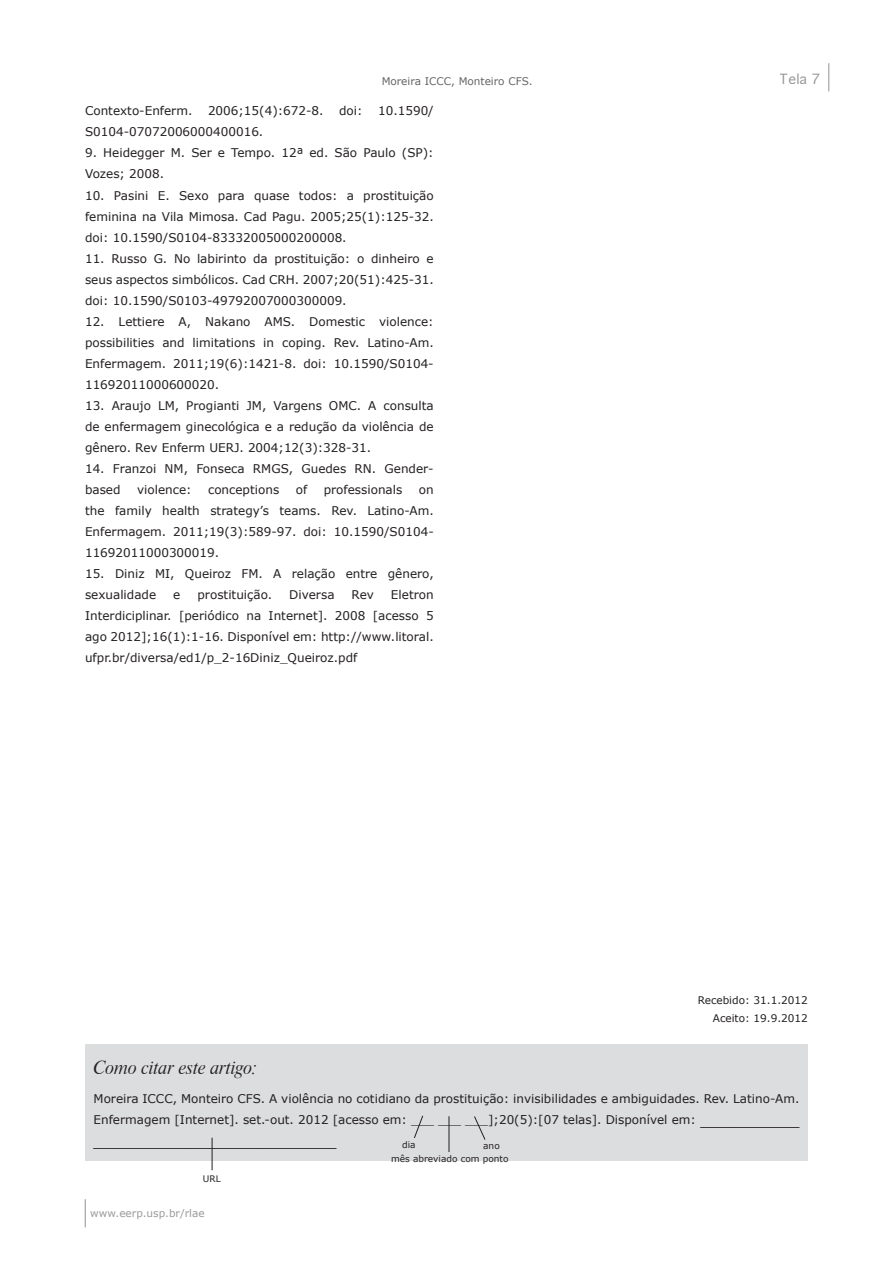
<style>
.page{position:relative;width:893px;height:1263px;background:#fff}
.page>*{position:absolute;margin:0;border:0;box-sizing:border-box;transform-origin:0 0}
.t1{font:18px "Times New Roman";color:#231f20}
.t2{font:18px "Dutch 801 BT Italic Headline";color:#231f20}
.t3{font:13.5px "Geneva";color:#6c6d70}
._18__Referências{font:12px/21px "Verdana";color:#231f20;text-align:justify}
._21__Recebido_Aceito{font:10.5px "Verdana";color:#231f20}
.t4{font:10.5px "Verdana";color:#6c6d70}
._18__Referências-2{font:9px "Verdana";color:#231f20}
.s1{font-family:"Times New Roman";font-size:18px}
</style>
<div class="page">
<svg style="left:85px;top:1199px;width:1px;height:28px"></svg>
<svg style="left:828px;top:63px;width:1px;height:28px"></svg>
<div style="left:85px;top:1044px;width:723px;height:117px;background:#dcdddf"></div>
<svg style="left:414px;top:1115px;width:9px;height:23px"></svg>
<hr style="left:449px;top:1116px;width:1px;height:36px;background:#231f20">
<svg style="left:474px;top:1116px;width:11px;height:24px"></svg>
<hr style="left:212px;top:1138px;width:1px;height:32px;background:#231f20">
<p class="_21__Recebido_Aceito" style="left:382px;top:75px;width:153px">Moreira ICCC, Monteiro CFS.</p>
<p class="t3" style="left:780px;top:70px;width:42px">Tela 7</p>
<p class="_18__Referências" style="left:85px;top:100px;width:109px">Contexto-Enferm.</p>
<p class="_18__Referências" style="left:208px;top:100px;width:117px">2006;15(4):672-8.</p>
<p class="_18__Referências" style="left:339px;top:100px;width:25px">doi:</p>
<p class="_18__Referências" style="left:378px;top:100px;width:57px">10.1590/</p>
<p class="_18__Referências" style="left:85px;top:121px;width:180px">S0104-07072006000400016.</p>
<p class="_18__Referências" style="left:85px;top:142px;width:350px">9. Heidegger M. Ser e Tempo. 12ª ed. São Paulo (SP):<br>Vozes; 2008.</p>
<p class="_18__Referências" style="left:85px;top:184px;width:350px">10. Pasini E. Sexo para quase todos: a prostituição feminina na Vila Mimosa. Cad Pagu. 2005;25(1):125-32. doi: 10.1590/S0104-83332005000200008.</p>
<p class="_18__Referências" style="left:85px;top:247px;width:350px">11. Russo G. No labirinto da prostituição: o dinheiro e seus aspectos simbólicos. Cad CRH. 2007;20(51):425-31. doi: 10.1590/S0103-49792007000300009.</p>
<p class="_18__Referências" style="left:85px;top:310px;width:350px">12. Lettiere A, Nakano AMS. Domestic violence: possibilities and limitations in coping. Rev. Latino-Am.<br>Enfermagem. 2011;19(6):1421-8. doi: 10.1590/S0104- 11692011000600020.</p>
<p class="_18__Referências" style="left:85px;top:394px;width:350px">13. Araujo LM, Progianti JM, Vargens OMC. A consulta de enfermagem ginecológica e a redução da violência de gênero. Rev Enferm UERJ. 2004;12(3):328-31.</p>
<p class="_18__Referências" style="left:85px;top:457px;width:350px">14. Franzoi NM, Fonseca RMGS, Guedes RN. Gender&shy;based</p>
<p class="_18__Referências" style="left:137px;top:478px;width:56px">violence:</p>
<p class="_18__Referências" style="left:208px;top:478px;width:73px">conceptions</p>
<p class="_18__Referências" style="left:296px;top:478px;width:13px">of</p>
<p class="_18__Referências" style="left:324px;top:478px;width:80px">professionals</p>
<p class="_18__Referências" style="left:85px;top:478px;width:350px;text-indent:334px">on the family health strategy’s teams. Rev. Latino-Am.<br>Enfermagem. 2011;19(3):589-97. doi: 10.1590/S0104- 11692011000300019.</p>
<p class="_18__Referências" style="left:85px;top:562px;width:350px">15. Diniz MI, Queiroz FM. A relação entre gênero, sexualidade</p>
<p class="_18__Referências" style="left:173px;top:583px;width:9px">e</p>
<p class="_18__Referências" style="left:197px;top:583px;width:76px">prostituição.</p>
<p class="_18__Referências" style="left:289px;top:583px;width:47px">Diversa</p>
<p class="_18__Referências" style="left:352px;top:583px;width:24px">Rev</p>
<p class="_18__Referências" style="left:85px;top:583px;width:350px;text-indent:306px">Eletron Interdiciplinar. [periódico na Internet]. 2008 [acesso 5 ago 2012];16(1):1-16. Disponível em: http://www.litoral. ufpr.br/diversa/ed1/p_2-16Diniz_Queiroz.pdf</p>
<p class="_21__Recebido_Aceito" style="left:698px;top:994px;width:112px">Recebido: 31.1.2012</p>
<p class="_21__Recebido_Aceito" style="left:713px;top:1012px;width:97px">Aceito: 19.9.2012</p>
<p class="t2" style="left:94px;top:1056px;width:165px">Como citar este artigo:</p>
<p class="_18__Referências" style="left:94px;top:1088px;width:707px">Moreira ICCC, Monteiro CFS. A violência no cotidiano da prostituição: invisibilidades e ambiguidades. Rev. Latino-Am.<br>Enfermagem [Internet]. set.-out. 2012 [acesso em: ___ ___ ___];20(5):[07 telas]. Disponível em: <span class="s1">___________</span></p>
<p class="t1" style="left:94px;top:1127px;width:244px">___________________________</p>
<p class="_18__Referências-2" style="left:402px;top:1139px;width:15px">dia</p>
<p class="_18__Referências-2" style="left:391px;top:1153px;width:119px">mês abreviado com ponto</p>
<p class="_18__Referências-2" style="left:483px;top:1140px;width:18px">ano</p>
<p class="_18__Referências-2" style="left:203px;top:1173px;width:19px">URL</p>
<p class="t4" style="left:90px;top:1207px;width:116px">www.eerp.usp.br/rlae</p>
</div>
